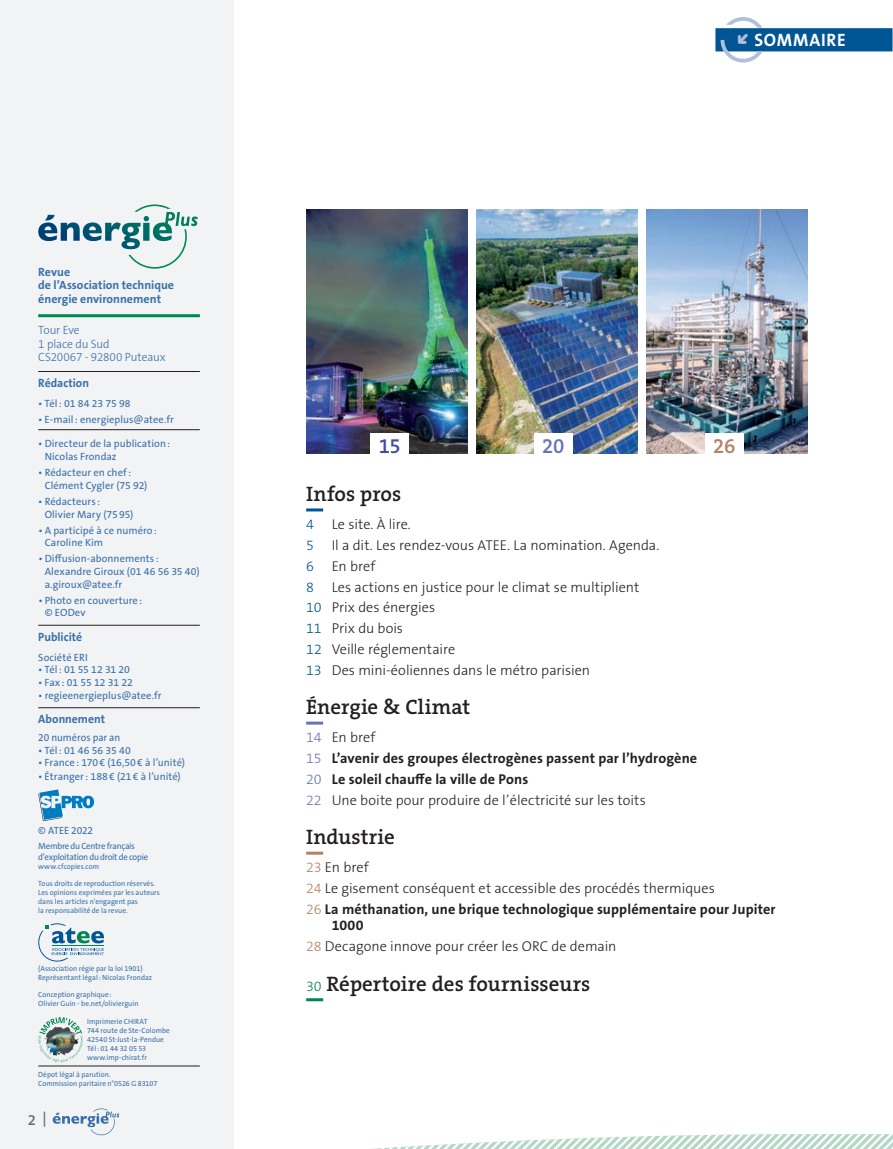
<style>
.page{position:relative;width:893px;height:1149px;background:#fff}
.page>*{position:absolute;margin:0;border:0;box-sizing:border-box;transform-origin:0 0}
.t1{font:600 21px "The Serif B W6";color:#231f20}
.t2{font:600 21px "The Serif B W6";color:#3f4ea1}
.t3{font:600 21px "The Serif B W6";color:#6a73b7}
.t4{font:600 21px "The Serif B W6";color:#b68063}
.t5{font:700 18px "The Sans B W7";letter-spacing:.04em;color:#fff}
.t6{font:600 15px "The Sans B W6";color:#6c6d70}
.t7{font:300 14.25px/20.7px "The Sans B W3";color:#231f20}
.t8{font:700 14.25px/20.7px "The Sans B W7";letter-spacing:.01em;color:#231f20}
.t9{font:700 12px/13.5px "The Sans B W7";color:#386fa9}
.t10{font:300 12px/13.5px "The Sans B W3";letter-spacing:-.01em;color:#386fa9}
.t11{font:10.5px/12.8px "The Sans B W5 Plain";letter-spacing:.005em;color:#386fa9}
.t12{font:10.5px "The Sans B W5 Plain";letter-spacing:-.015em;color:#386fa9}
.t13{font:9px/10.5px "The Sans B W5 Plain";letter-spacing:-.025em;color:#386fa9}
.t14{font:7.5px/9px "The Sans B W5 Plain";letter-spacing:.005em;color:#386fa9}
.s1{color:#b0bfdc}
.s2{color:#005595}
.s3{color:#6a73b7}
.s4{font-family:"The Sans B W3";font-weight:300;color:#6a73b7}
.s5{color:#b68063}
.s6{font-family:"The Sans B W3";font-weight:300;color:#b68063}
.s7{font-family:"The Mix B W3";font-weight:300;font-size:14.25px;color:#008751}
</style>
<div class="page">
<hr style="left:892px;top:0;width:1px;height:1043px;background:#e9f2ed">
<div style="left:0;top:0;width:234px;height:1148px;background:#f2f3f4"></div>
<svg style="left:386px;top:1134px;width:507px;height:14px"></svg>
<div style="left:715px;top:28px;width:177px;height:23px;background:#005595"></div>
<svg style="left:720px;top:17px;width:43px;height:45px"></svg>
<img style="left:646px;top:210px;width:162px;height:243px">
<div style="left:705px;top:433px;width:38px;height:24px;background:#fff"></div>
<img style="left:476px;top:210px;width:162px;height:243px">
<div style="left:534px;top:433px;width:39px;height:24px;background:#fff"></div>
<img style="left:306px;top:210px;width:162px;height:243px">
<div style="left:371px;top:433px;width:38px;height:24px;background:#fff"></div>
<hr style="left:306px;top:508px;width:17px;height:3px;background:#005595">
<hr style="left:306px;top:721px;width:17px;height:3px;background:#6a73b7">
<hr style="left:306px;top:851px;width:17px;height:3px;background:#b68063">
<hr style="left:306px;top:997px;width:17px;height:3px;background:#008751">
<hr style="left:38px;top:314px;width:162px;height:3px;background:#008751">
<hr style="left:38px;top:371px;width:162px;height:1px;background:#231f20">
<hr style="left:38px;top:429px;width:162px;height:1px;background:#231f20">
<hr style="left:38px;top:624px;width:162px;height:1px;background:#231f20">
<hr style="left:38px;top:707px;width:162px;height:1px;background:#231f20">
<hr style="left:38px;top:1065px;width:162px;height:1px;background:#231f20">
<svg style="left:38px;top:204px;width:160px;height:64px"></svg>
<svg style="left:38px;top:789px;width:56px;height:31px"></svg>
<svg style="left:38px;top:923px;width:66px;height:38px"></svg>
<svg style="left:38px;top:1017px;width:45px;height:45px"></svg>
<svg style="left:53px;top:1108px;width:66px;height:26px"></svg>
<p class="t9" style="left:38px;top:265px;width:137px">Revue<br>de l’Association technique énergie environnement</p>
<p class="t10" style="left:38px;top:323px;width:129px">Tour Eve<br>1 place du Sud<br>CS20067 - 92800 Puteaux</p>
<p class="t9" style="left:38px;top:376px;width:52px">Rédaction</p>
<p class="t11" style="left:38px;top:397px;width:94px">• Tél: 01 84 23 75 98</p>
<p class="t11" style="left:38px;top:413px;width:137px">• E-mail: energieplus@atee.fr</p>
<p class="t11" style="left:45px;top:437px;width:127px;text-indent:-6px">• Directeur de la publication:<br>Nicolas Frondaz</p>
<p class="t11" style="left:45px;top:466px;width:104px;text-indent:-6px">• Rédacteur en chef:<br>Clément Cygler (75 92)</p>
<p class="t11" style="left:45px;top:495px;width:90px;text-indent:-6px">• Rédacteurs :<br>Olivier Mary (7595)</p>
<p class="t11" style="left:45px;top:523px;width:114px;text-indent:-6px">• A participé à ce numéro:<br>Caroline Kim</p>
<p class="t11" style="left:45px;top:552px;width:157px;text-indent:-6px">• Diffusion-abonnements :<br>Alexandre Giroux (01 46 56 35 40) a.giroux@atee.fr</p>
<p class="t11" style="left:45px;top:593px;width:99px;text-indent:-6px">• Photo en couverture: © EODev</p>
<p class="t9" style="left:38px;top:629px;width:45px">Publicité</p>
<p class="t11" style="left:38px;top:650px;width:51px">Société ERI</p>
<p class="t12" style="left:38px;top:663px;width:93px">• Tél: 01 55 12 31 20</p>
<p class="t12" style="left:38px;top:675px;width:96px">• Fax: 01 55 12 31 22</p>
<p class="t11" style="left:38px;top:689px;width:125px">• regieenergieplus@atee.fr</p>
<p class="t9" style="left:38px;top:712px;width:68px">Abonnement</p>
<p class="t11" style="left:38px;top:730px;width:84px">20 numéros par an</p>
<p class="t11" style="left:38px;top:743px;width:94px">• Tél: 01 46 56 35 40</p>
<p class="t11" style="left:38px;top:756px;width:148px">• France: 170€ (16,50€ à l’unité)</p>
<p class="t11" style="left:38px;top:769px;width:144px">• Étranger: 188€ (21€ à l’unité)</p>
<p class="t11" style="left:38px;top:824px;width:56px">© ATEE 2022</p>
<p class="t13" style="left:38px;top:840px;width:112px">Membre du Centre français d’exploitation du droit de copie</p>
<p class="t14" style="left:38px;top:861px;width:62px">www.cfcopies.com</p>
<p class="t14" style="left:38px;top:878px;width:123px">Tous droits de reproduction réservés.<br>Les opinions exprimées par les auteurs dans les articles n’engagent pas<br>la responsabilité de la revue.</p>
<p class="t14" style="left:38px;top:963px;width:115px">(Association régie par la loi 1901)<br>Représentant légal: Nicolas Frondaz</p>
<p class="t14" style="left:38px;top:989px;width:102px">Conception graphique:<br>Olivier Guin - be.net/olivierguin</p>
<p class="t14" style="left:87px;top:1016px;width:84px">Imprimerie CHIRAT<br>744 route de Ste-Colombe<br>42540 St-Just-la-Pendue<br>Tél: 01 44 32 05 53 www.imp-chirat.fr</p>
<p class="t14" style="left:38px;top:1069px;width:121px">Dépot légal à parution.<br>Commission paritaire n°0526 G 83107</p>
<h3 class="t6" style="left:28px;top:1108px;width:21px">2 |</h3>
<h2 class="t5" style="left:736px;top:29px;width:111px"><span class="s1">★</span> SOMMAIRE</h2>
<h1 class="t2" style="left:379px;top:432px;width:24px">15</h1>
<h1 class="t3" style="left:542px;top:432px;width:24px">20</h1>
<h1 class="t4" style="left:713px;top:432px;width:24px">26</h1>
<h1 class="t1" style="left:306px;top:480px;width:97px">Infos pros</h1>
<p class="t7" style="left:306px;top:514px;width:355px"><span class="s2">4</span> Le site. À lire.<br><span class="s2">5</span> Il a dit. Les rendez-vous ATEE. La nomination. Agenda.<br><span class="s2">6</span> En bref<br><span class="s2">8</span> Les actions en justice pour le climat se multiplient<br><span class="s2">10</span> Prix des énergies<br><span class="s2">11</span> Prix du bois<br><span class="s2">12</span> Veille réglementaire<br><span class="s2">13</span> Des mini-éoliennes dans le métro parisien</p>
<h1 class="t1" style="left:306px;top:693px;width:166px">Énergie &amp; Climat</h1>
<h3 class="t7" style="left:306px;top:727px;width:71px"><span class="s3">14</span> En bref</h3>
<h3 class="t8" style="left:306px;top:747px;width:393px"><span class="s4">15</span> L’avenir des groupes électrogènes passent par l’hydrogène<br><span class="s4">20</span> Le soleil chauffe la ville de Pons</h3>
<h3 class="t7" style="left:306px;top:789px;width:341px"><span class="s3">22</span> Une boite pour produire de l’électricité sur les toits</h3>
<h1 class="t1" style="left:306px;top:823px;width:90px">Industrie</h1>
<h3 class="t7" style="left:306px;top:857px;width:410px"><span class="s5">23</span> En bref<br><span class="s5">24</span> Le gisement conséquent et accessible des procédés thermiques</h3>
<h3 class="t8" style="left:332px;top:900px;width:445px;line-height:16.5px;text-indent:-25px"><span class="s6">26</span> La méthanation, une brique technologique supplémentaire pour Jupiter<br>1000</h3>
<h3 class="t7" style="left:306px;top:935px;width:312px"><span class="s5">28</span> Decagone innove pour créer les ORC de demain</h3>
<h1 class="t1" style="left:306px;top:969px;width:286px"><span class="s7">30</span> Répertoire des fournisseurs</h1>
</div>
